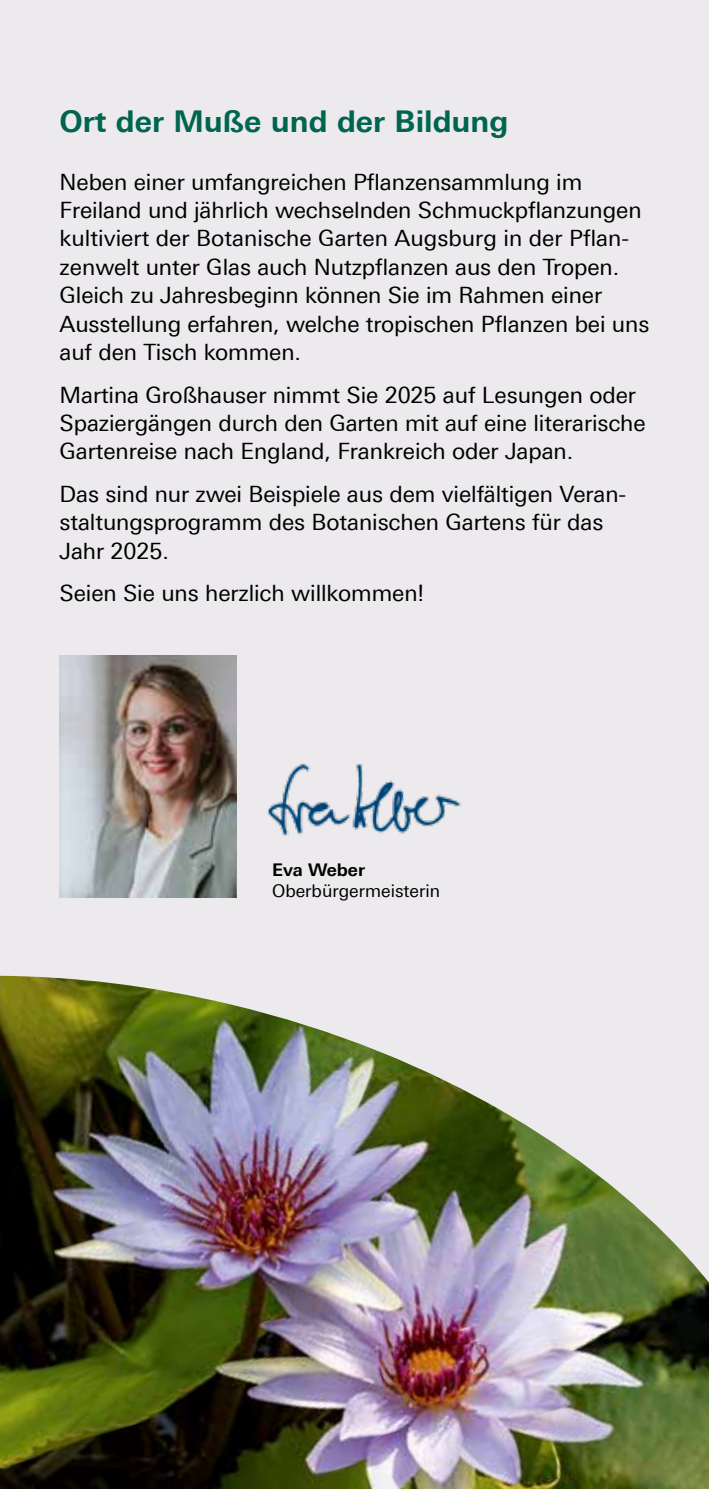
<style>
.page{position:relative;width:709px;height:1489px;background:#fff}
.page>*{position:absolute;margin:0;border:0;box-sizing:border-box;transform-origin:0 0}
.t1{font:700 30px "Univers For Augsburg";color:#00654f}
.t2{font:22.5px/28.2px "Univers For Augsburg";letter-spacing:-.005em;color:#000}
.t3{font:17.5px "Univers For Augsburg";color:#000}
.t4{font:700 17.5px "Univers For Augsburg";color:#000}
</style>
<div class="page">
<div style="left:0;top:0;width:709px;height:1488px;background:#eceaed"></div>
<img style="left:0;top:975px;width:709px;height:513px">
<img style="left:60px;top:656px;width:177px;height:241px">
<img style="left:267px;top:763px;width:194px;height:73px">
<h1 class="t1" style="left:60px;top:103px;width:450px">Ort der Muße und der Bildung</h1>
<p class="t2" style="left:60px;top:168px;width:591px">Neben einer umfangreichen Pflanzensammlung im Freiland und jährlich wechselnden Schmuckpflanzungen kultiviert der Botanische Garten Augsburg in der Pflan&shy;zenwelt unter Glas auch Nutzpflanzen aus den Tropen.<br>Gleich zu Jahresbeginn können Sie im Rahmen einer Ausstellung erfahren, welche tropischen Pflanzen bei uns auf den Tisch kommen.</p>
<p class="t2" style="left:60px;top:380px;width:587px">Martina Großhauser nimmt Sie 2025 auf Lesungen oder<br>Spaziergängen durch den Garten mit auf eine literarische<br>Gartenreise nach England, Frankreich oder Japan.</p>
<p class="t2" style="left:60px;top:479px;width:568px">Das sind nur zwei Beispiele aus dem vielfältigen Veran&shy;staltungsprogramm des Botanischen Gartens für das<br>Jahr 2025.</p>
<p class="t2" style="left:60px;top:579px;width:366px">Seien Sie uns herzlich willkommen!</p>
<p class="t4" style="left:272px;top:859px;width:94px">Eva Weber</p>
<p class="t3" style="left:272px;top:880px;width:169px">Oberbürgermeisterin</p>
</div>
